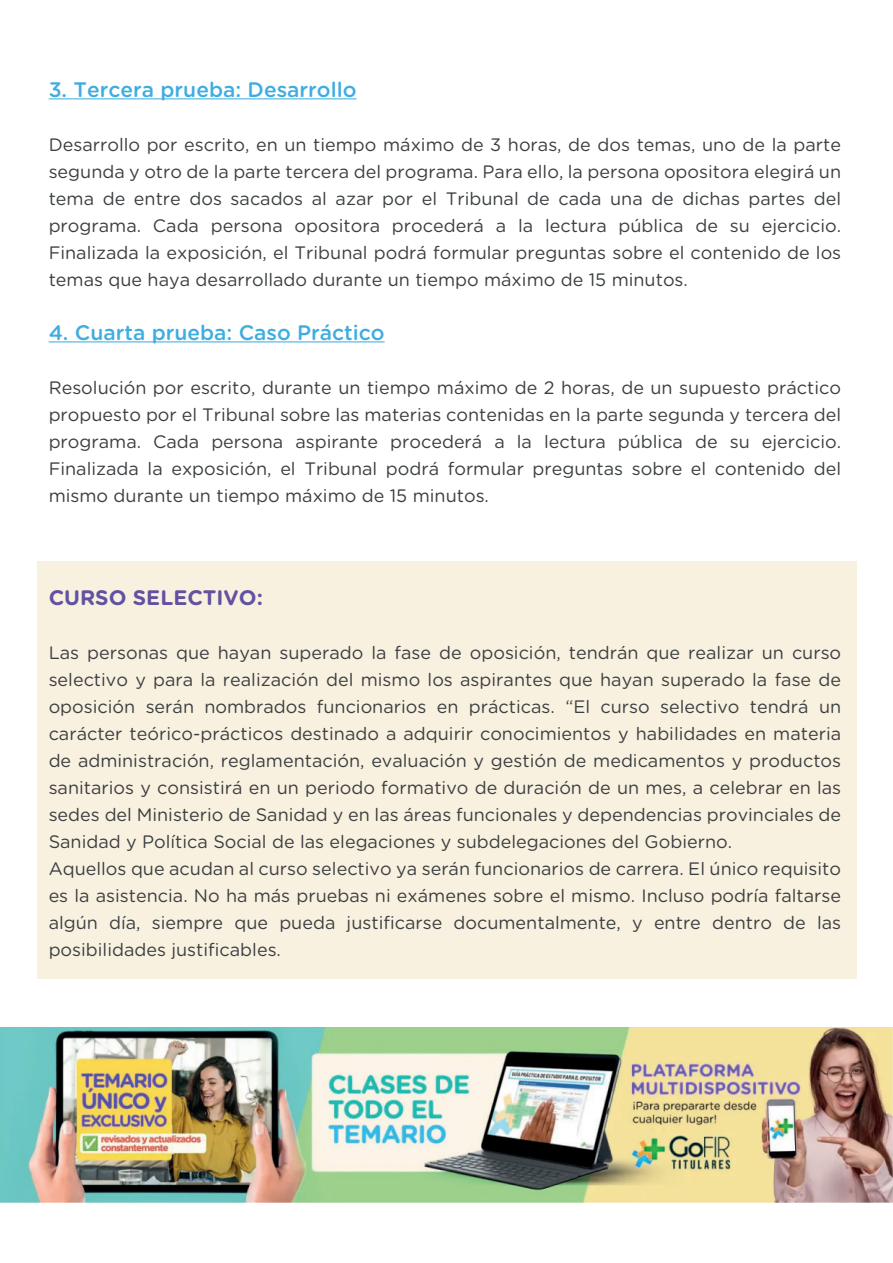
<style>
.page{position:relative;width:893px;height:1263px;background:#fff}
.page>*{position:absolute;margin:0;border:0;box-sizing:border-box;transform-origin:0 0}
.t1{font:500 21px "Gotham Rounded";color:#3eade0}
.t2{font:700 21px "Gotham Rounded";color:#6252a1}
.t3{font:18px/27px "Gotham Rounded";color:#3b3f41;text-align:justify}
</style>
<div class="page">
<div style="left:37px;top:562px;width:819px;height:417px;background:#f9f1df"></div>
<svg style="left:49px;top:98px;width:307px;height:1px"></svg>
<svg style="left:49px;top:341px;width:336px;height:1px"></svg>
<img style="left:0;top:1027px;width:893px;height:175px">
<p class="t1" style="left:49px;top:74px;width:309px">3. Tercera prueba: Desarrollo</p>
<p class="t3" style="left:49px;top:130px;width:794px">Desarrollo por escrito, en un tiempo máximo de 3 horas, de dos temas, uno de la parte segunda y otro de la parte tercera del programa. Para ello, la persona opositora elegirá un tema de entre dos sacados al azar por el Tribunal de cada una de dichas partes del programa. Cada persona opositora procederá a la lectura pública de su ejercicio.<br>Finalizada la exposición, el Tribunal podrá formular preguntas sobre el contenido de los temas que haya desarrollado durante un tiempo máximo de 15 minutos.</p>
<p class="t1" style="left:49px;top:317px;width:337px">4. Cuarta prueba: Caso Práctico</p>
<p class="t3" style="left:49px;top:373px;width:794px">Resolución por escrito, durante un tiempo máximo de 2 horas, de un supuesto práctico propuesto por el Tribunal sobre las materias contenidas en la parte segunda y tercera del programa. Cada persona aspirante procederá a la lectura pública de su ejercicio.<br>Finalizada la exposición, el Tribunal podrá formular preguntas sobre el contenido del mismo durante un tiempo máximo de 15 minutos.</p>
<p class="t2" style="left:49px;top:582px;width:216px">CURSO SELECTIVO:</p>
<p class="t3" style="left:49px;top:639px;width:794px;text-align:left">Las personas que hayan superado la fase de oposición, tendrán que realizar un curso selectivo y para la realización del mismo los aspirantes que hayan superado la fase de oposición serán nombrados funcionarios en prácticas. “El curso selectivo tendrá un carácter teórico-prácticos destinado a adquirir conocimientos y habilidades en materia de administración, reglamentación, evaluación y gestión de medicamentos y productos sanitarios y consistirá en un periodo formativo de duración de un mes, a celebrar en las sedes del Ministerio de Sanidad y en las áreas funcionales y dependencias provinciales de Sanidad y Política Social de las elegaciones y subdelegaciones del Gobierno.<br>Aquellos que acudan al curso selectivo ya serán funcionarios de carrera. El único requisito es la asistencia. No ha más pruebas ni exámenes sobre el mismo. Incluso podría faltarse algún día, siempre que pueda justificarse documentalmente, y entre dentro de las posibilidades justificables.</p>
</div>
